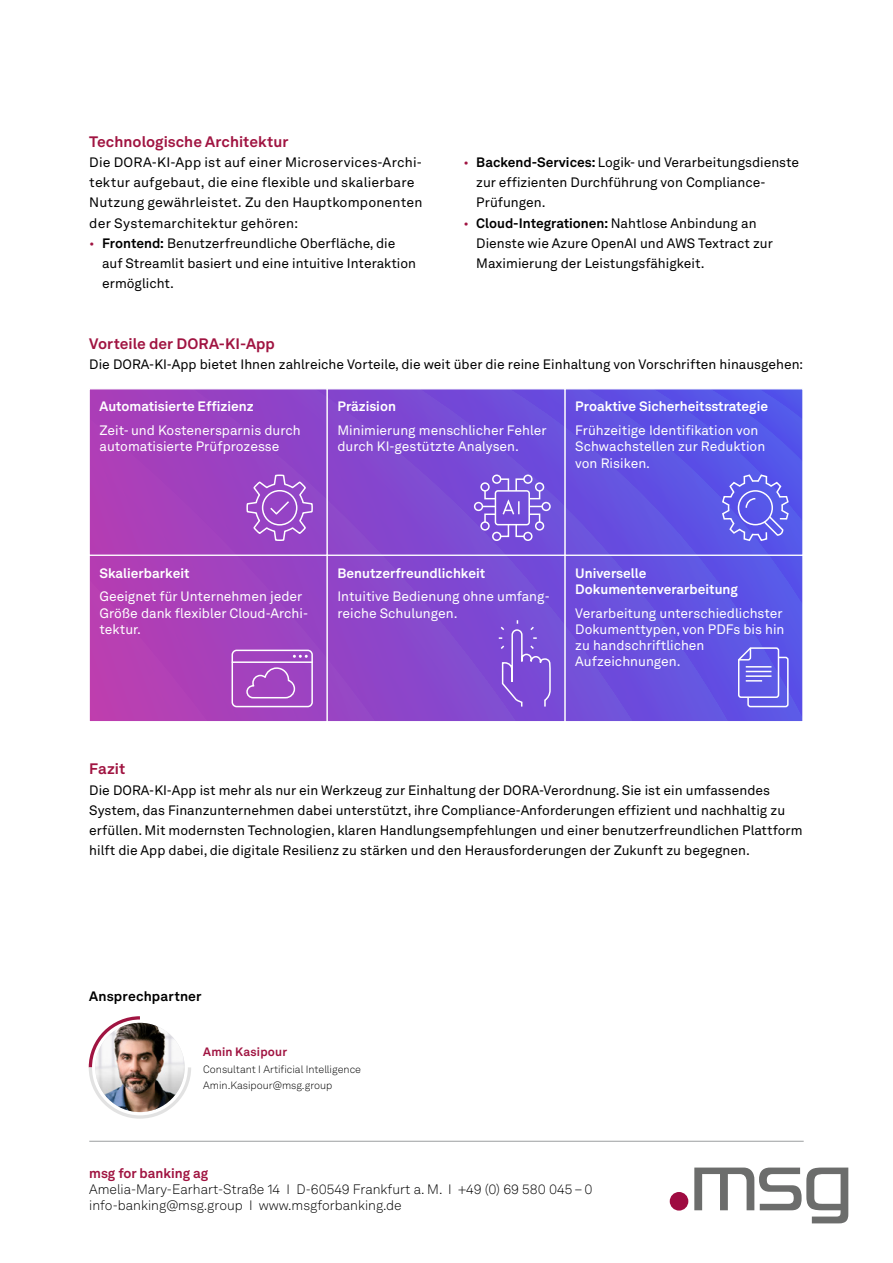
<style>
.page{position:relative;width:893px;height:1263px;background:#fff}
.page>*{position:absolute;margin:0;border:0;box-sizing:border-box;transform-origin:0 0}
.Headlines_im_Text_H1_Spaltenspanne{font:700 15px "Akkurat LL";color:#a01441}
.Fließtext{font:13.5px/20.2px "Akkurat LL";color:#000}
.t1{font:13.5px/16.2px "Akkurat LL";color:#fff}
.t2{font:300 13.5px/16.2px "Akkurat LL";color:#000}
.t3{font:700 13.5px/23.7px "Akkurat LL";color:#fff}
.t4{font:700 13.5px "Akkurat LL";color:#a01441}
.Headlines_im_Text_H2{font:700 13.5px "Akkurat LL";letter-spacing:.005em;color:#000}
.Name{font:700 12px "Akkurat LL";letter-spacing:.015em;color:#a01441}
.Kontakt__Mail_Tel{font:300 10.5px "Akkurat LL";color:#000}
.s1{font-weight:300;color:#a01441}
.s2{font-weight:700}
.s3{font-weight:400}
</style>
<div class="page">
<div style="left:670px;top:1192px;width:18px;height:18px;background:#9f0b41;border-radius:50%"></div>
<svg style="left:694px;top:1167px;width:154px;height:56px"></svg>
<svg style="left:91px;top:391px;width:41px;height:329px;background:#b23eb4"></svg>
<svg style="left:132px;top:391px;width:120px;height:329px;background:#a540bb"></svg>
<svg style="left:252px;top:391px;width:103px;height:329px;background:#9344c6"></svg>
<svg style="left:355px;top:391px;width:88px;height:329px;background:#8547cd"></svg>
<svg style="left:443px;top:391px;width:358px;height:329px;background:#6750de"></svg>
<svg style="left:246px;top:474px;width:68px;height:68px;background:#a25bcc"></svg>
<div style="left:541px;top:502px;width:10px;height:9px;border:2px solid #fff;border-radius:50%"></div>
<div style="left:535px;top:521px;width:9px;height:10px;border:2px solid #fff;border-radius:50%"></div>
<div style="left:523px;top:532px;width:10px;height:9px;border:2px solid #fff;border-radius:50%"></div>
<div style="left:535px;top:482px;width:9px;height:10px;border:2px solid #fff;border-radius:50%"></div>
<div style="left:474px;top:502px;width:9px;height:9px;border:2px solid #fff;border-radius:50%"></div>
<div style="left:480px;top:521px;width:10px;height:10px;border:2px solid #fff;border-radius:50%"></div>
<div style="left:492px;top:532px;width:9px;height:9px;border:2px solid #fff;border-radius:50%"></div>
<div style="left:480px;top:482px;width:10px;height:10px;border:2px solid #fff;border-radius:50%"></div>
<div style="left:523px;top:474px;width:10px;height:10px;border:2px solid #fff;border-radius:50%"></div>
<div style="left:492px;top:474px;width:9px;height:10px;border:2px solid #fff;border-radius:50%"></div>
<svg style="left:482px;top:478px;width:60px;height:60px;background:#8e6fdf"></svg>
<svg style="left:721px;top:473px;width:69px;height:69px;background:#6d6ceb"></svg>
<svg style="left:246px;top:667px;width:50px;height:32px;background:#ac59c6"></svg>
<hr style="left:232px;top:661px;width:80px;height:2px;background:#fff">
<svg style="left:293px;top:655px;width:15px;height:3px"></svg>
<div style="left:232px;top:650px;width:81px;height:57px;border:2px solid #fff;border-radius:4px"></div>
<svg style="left:499px;top:620px;width:52px;height:100px;background:#8357d7"></svg>
<svg style="left:737px;top:647px;width:52px;height:61px;background:#7a74e9"></svg>
<div style="left:327px;top:389px;width:238px;height:167px;border:1px solid #fff"></div>
<div style="left:565px;top:389px;width:238px;height:167px;border:1px solid #fff"></div>
<div style="left:89px;top:555px;width:238px;height:167px;border:1px solid #fff"></div>
<div style="left:327px;top:555px;width:238px;height:167px;border:1px solid #fff"></div>
<div style="left:565px;top:555px;width:238px;height:167px;border:1px solid #fff"></div>
<hr style="left:89px;top:1141px;width:715px;height:1px;background:#9c9e9f">
<svg style="left:88px;top:1016px;width:103px;height:103px"></svg>
<img style="left:95px;top:1023px;width:90px;height:89px;border-radius:45px">
<p class="Headlines_im_Text_H1_Spaltenspanne" style="left:89px;top:130px;width:201px">Technologische Architektur</p>
<p class="Fließtext" style="left:89px;top:151px;width:335px">Die DORA-KI-App ist auf einer Microservices-Archi&shy;tektur aufgebaut, die eine flexible und skalierbare Nutzung gewährleistet. Zu den Hauptkomponenten der Systemarchitektur gehören:</p>
<p class="Fließtext" style="left:102px;top:232px;width:316px;text-indent:-13px"><span class="s1">•</span> <span class="s2">Frontend:</span> Benutzerfreundliche Oberfläche, die auf Streamlit basiert und eine intuitive Interaktion ermöglicht.</p>
<p class="Fließtext" style="left:476px;top:151px;width:324px;text-indent:-13px"><span class="s1">•</span> <span class="s2">Backend-Services:</span> Logik- und Verarbeitungsdienste zur effizienten Durchführung von Compliance-<br>Prüfungen.</p>
<p class="Fließtext" style="left:476px;top:212px;width:298px;text-indent:-13px"><span class="s1">•</span> <span class="s2">Cloud-Integrationen:</span> Nahtlose Anbindung an<br>Dienste wie Azure OpenAI und AWS Textract zur<br>Maximierung der Leistungsfähigkeit.</p>
<p class="Headlines_im_Text_H1_Spaltenspanne" style="left:89px;top:332px;width:187px">Vorteile der DORA-KI-App</p>
<p class="Fließtext" style="left:89px;top:354px;width:715px">Die DORA-KI-App bietet Ihnen zahlreiche Vorteile, die weit über die reine Einhaltung von Vorschriften hinausgehen:</p>
<p class="t1" style="left:100px;top:394px;width:203px;line-height:23.7px"><span class="s2">Automatisierte Effizienz<br></span>Zeit- und Kostenersparnis durch</p>
<p class="t1" style="left:100px;top:438px;width:181px">automatisierte Prüfprozesse</p>
<p class="t3" style="left:575px;top:394px;width:194px">Proaktive Sicherheitsstrategie<br><span class="s3">Frühzeitige Identifikation von</span></p>
<p class="t1" style="left:575px;top:438px;width:192px">Schwachstellen zur Reduktion von Risiken.</p>
<p class="t1" style="left:337px;top:394px;width:211px;line-height:23.7px"><span class="s2">Präzision<br></span>Minimierung menschlicher Fehler</p>
<p class="t1" style="left:337px;top:438px;width:183px">durch KI-gestützte Analysen.</p>
<p class="t1" style="left:100px;top:560px;width:204px;line-height:23.7px"><span class="s2">Skalierbarkeit<br></span>Geeignet für Unternehmen jeder</p>
<p class="t1" style="left:100px;top:604px;width:210px">Größe dank flexibler Cloud-Archi&shy;tektur.</p>
<p class="t1" style="left:337px;top:560px;width:214px;line-height:23.7px"><span class="s2">Benutzerfreundlichkeit<br></span>Intuitive Bedienung ohne umfang-</p>
<p class="t1" style="left:337px;top:604px;width:122px">reiche Schulungen.</p>
<p class="t3" style="left:575px;top:564px;width:164px;line-height:16.2px">Universelle<br>Dokumentenverarbeitung</p>
<p class="t1" style="left:575px;top:604px;width:211px">Verarbeitung unterschiedlichster<br>Dokumenttypen, von PDFs bis hin zu handschriftlichen<br>Aufzeichnungen.</p>
<p class="Headlines_im_Text_H1_Spaltenspanne" style="left:89px;top:757px;width:37px">Fazit</p>
<p class="Fließtext" style="left:89px;top:779px;width:715px">Die DORA-KI-App ist mehr als nur ein Werkzeug zur Einhaltung der DORA-Verordnung. Sie ist ein umfassendes System, das Finanzunternehmen dabei unterstützt, ihre Compliance-Anforderungen effizient und nachhaltig zu erfüllen. Mit modernsten Technologien, klaren Handlungsempfehlungen und einer benutzerfreundlichen Plattform hilft die App dabei, die digitale Resilienz zu stärken und den Herausforderungen der Zukunft zu begegnen.</p>
<p class="Headlines_im_Text_H2" style="left:89px;top:985px;width:114px">Ansprechpartner</p>
<p class="Name" style="left:203px;top:1042px;width:85px">Amin Kasipour</p>
<p class="Kontakt__Mail_Tel" style="left:203px;top:1061px;width:159px">Consultant I Artificial Intelligence</p>
<p class="Kontakt__Mail_Tel" style="left:203px;top:1078px;width:131px">Amin.Kasipour@msg.group</p>
<p class="t4" style="left:89px;top:1163px;width:121px">msg for banking ag</p>
<p class="t2" style="left:89px;top:1181px;width:505px">Amelia-Mary-Earhart-Straße 14 I D-60549 Frankfurt a. M. I +49 (0) 69 580 045 – 0 info-banking@msg.group I www.msgforbanking.de</p>
</div>
